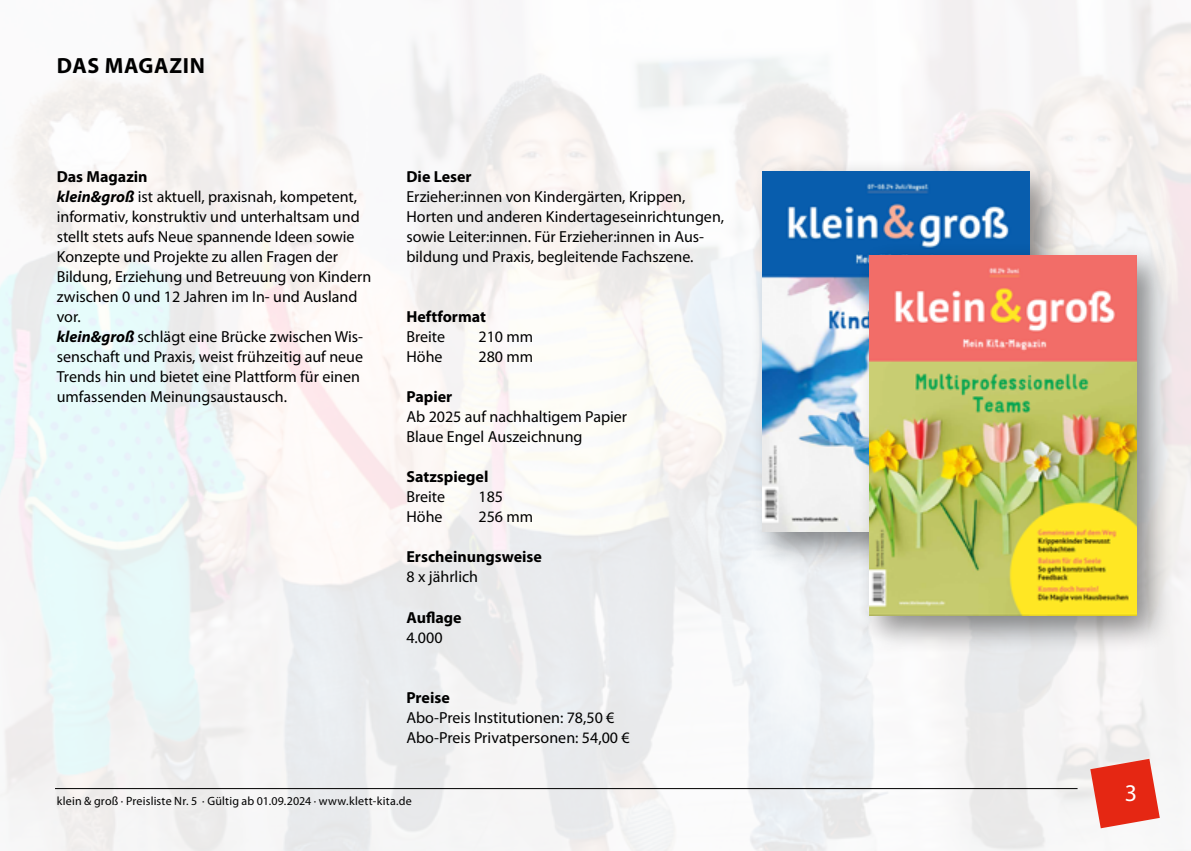
<style>
.page{position:relative;width:1191px;height:851px;background:#fff}
.page>*{position:absolute;margin:0;border:0;box-sizing:border-box;transform-origin:0 0}
.t1{font:24px "Myriad Pro";color:#fff}
.t2{font:700 22px "Myriad Pro";letter-spacing:.03em;color:#000}
.t3{font:16px/20px "Myriad Pro";color:#000}
.t4{font:700 16px "Myriad Pro";color:#000}
.t5{font:12px "Myriad Pro";letter-spacing:.02em;color:#000}
.s1{font-weight:700}
.s2{font-weight:700;font-style:italic}
</style>
<div class="page">
<img style="left:0;top:0;width:1191px;height:850px">
<svg style="left:1090px;top:758px;width:69px;height:70px"></svg>
<hr style="left:55px;top:788px;width:1022px;height:1px;background:#000">
<div style="left:749px;top:157px;width:318px;height:411px;background:#000;opacity:.45"></div>
<img style="left:763px;top:171px;width:266px;height:360px">
<div style="left:856px;top:241px;width:318px;height:411px;background:#000;opacity:.45"></div>
<img style="left:869px;top:255px;width:267px;height:360px">
<h2 class="t2" style="left:57px;top:51px;width:150px">DAS MAGAZIN</h2>
<p class="t3" style="left:57px;top:166px;width:316px"><span class="s1">Das Magazin<br></span><span class="s2">klein&amp;groß</span> ist aktuell, praxisnah, kompetent, informativ, konstruktiv und unterhaltsam und stellt stets aufs Neue spannende Ideen sowie Konzepte und Projekte zu allen Fragen der Bildung, Erziehung und Betreuung von Kindern zwischen 0 und 12 Jahren im In- und Ausland vor.<br><span class="s2">klein&amp;groß</span> schlägt eine Brücke zwischen Wis&shy;senschaft und Praxis, weist frühzeitig auf neue Trends hin und bietet eine Plattform für einen umfassenden Meinungsaustausch.</p>
<p class="t4" style="left:406px;top:166px;width:67px">Die Leser</p>
<p class="t3" style="left:406px;top:186px;width:319px">Erzieher:innen von Kindergärten, Krippen, Horten und anderen Kindertageseinrichtungen, sowie Leiter:innen. Für Erzieher:innen in Aus&shy;bildung und Praxis, begleitende Fachszene.</p>
<p class="t4" style="left:406px;top:306px;width:81px">Heftformat</p>
<p class="t3" style="left:406px;top:326px;width:40px">Breite</p>
<p class="t3" style="left:478px;top:326px;width:56px">210 mm</p>
<p class="t3" style="left:406px;top:346px;width:38px">Höhe</p>
<p class="t3" style="left:478px;top:346px;width:56px">280 mm</p>
<p class="t4" style="left:406px;top:386px;width:47px">Papier</p>
<p class="t3" style="left:406px;top:406px;width:222px">Ab 2025 auf nachhaltigem Papier<br>Blaue Engel Auszeichnung</p>
<p class="t4" style="left:406px;top:466px;width:84px">Satzspiegel</p>
<p class="t3" style="left:406px;top:486px;width:40px">Breite</p>
<p class="t3" style="left:478px;top:486px;width:26px">185</p>
<p class="t3" style="left:406px;top:506px;width:38px">Höhe</p>
<p class="t3" style="left:478px;top:506px;width:56px">256 mm</p>
<p class="t4" style="left:406px;top:546px;width:137px">Erscheinungsweise</p>
<p class="t3" style="left:406px;top:566px;width:73px">8 x jährlich</p>
<p class="t4" style="left:406px;top:606px;width:57px">Auflage</p>
<p class="t3" style="left:406px;top:626px;width:38px">4.000</p>
<p class="t4" style="left:406px;top:686px;width:45px">Preise</p>
<p class="t3" style="left:406px;top:706px;width:225px">Abo-Preis Institutionen: 78,50 €<br>Abo-Preis Privatpersonen: 54,00 €</p>
<p class="t5" style="left:57px;top:793px;width:356px">klein &amp; groß · Preisliste Nr. 5 · Gültig ab 01.09.2024 · www.klett-kita.de</p>
<h1 class="t1" style="left:1124px;top:778px;width:14px">3</h1>
</div>
